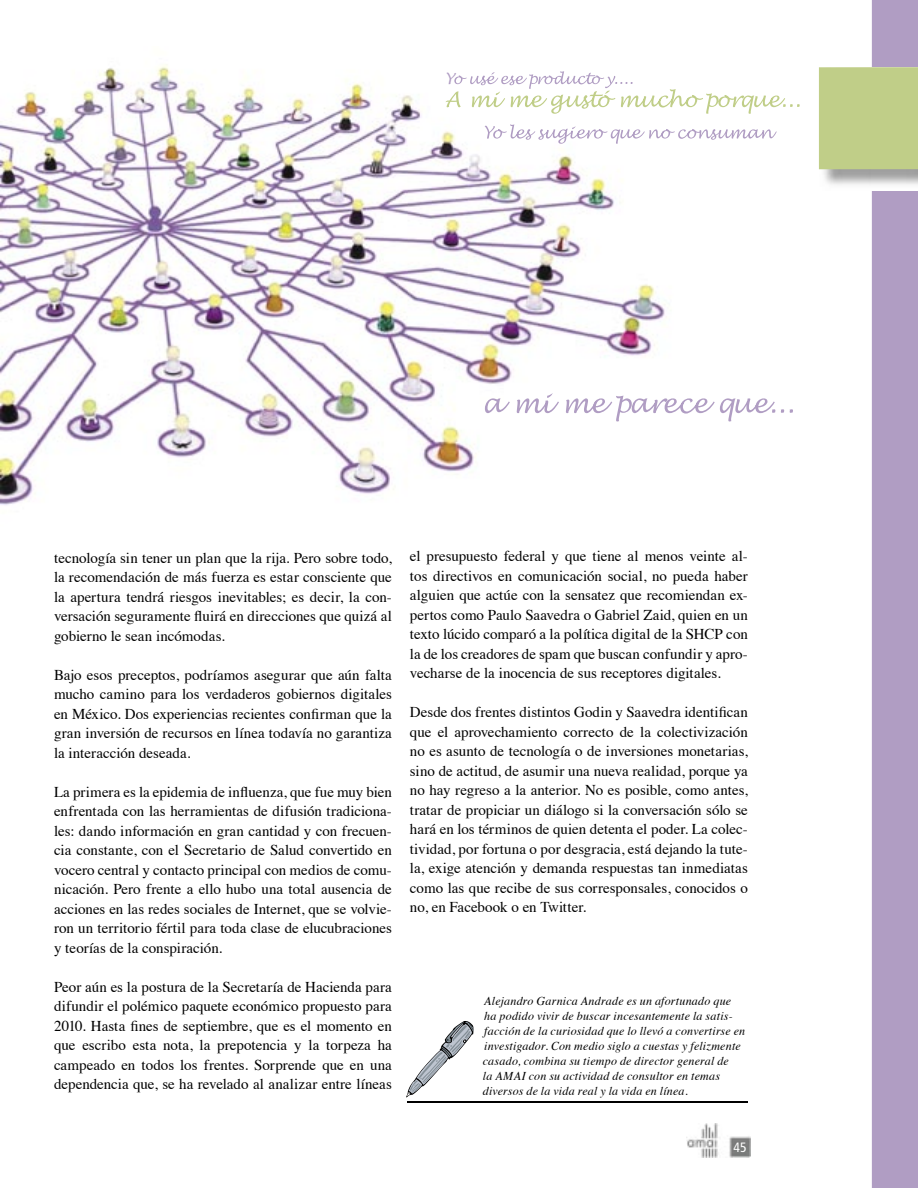
<style>
.page{position:relative;width:918px;height:1188px;background:#fff}
.page>*{position:absolute;margin:0;border:0;box-sizing:border-box;transform-origin:0 0}
.t1{font:15px/19.5px "Times";color:#000;text-align:justify}
.t2{font:italic 15px "Lucida Handwriting";color:#b09dc3}
.t3{font:condensed 13.5px "Frutiger";color:#fff}
.t4{font:italic 12px/15px "Times";letter-spacing:.015em;color:#000}
</style>
<div class="page">
<img style="left:686px;top:1124px;width:64px;height:33px">
<img style="left:0;top:64px;width:731px;height:441px">
<svg style="left:485px;top:393px;width:308px;height:28px"></svg>
<svg style="left:446px;top:71px;width:354px;height:43px"></svg>
<svg style="left:485px;top:124px;width:292px;height:20px"></svg>
<div style="left:872px;top:0;width:46px;height:1188px;background:#b09dc3"></div>
<svg style="left:406px;top:1021px;width:68px;height:77px"></svg>
<hr style="left:407px;top:1102px;width:341px;height:1px;background:#000">
<img style="left:820px;top:169px;width:52px;height:16px">
<img style="left:872px;top:169px;width:46px;height:21px">
<div style="left:819px;top:67px;width:99px;height:102px;background:#c0ce88"></div>
<p class="t2" style="left:446px;top:70px;width:10px">Y</p>
<p class="t1" style="left:54px;top:546px;width:339px">tecnología sin tener un plan que la rija. Pero sobre todo, la recomendación de más fuerza es estar consciente que la apertura tendrá riesgos inevitables; es decir, la con&shy;versación seguramente fluirá en direcciones que quizá al gobierno le sean incómodas.</p>
<p class="t1" style="left:54px;top:663px;width:339px">Bajo esos preceptos, podríamos asegurar que aún falta mucho camino para los verdaderos gobiernos digitales en México. Dos experiencias recientes confirman que la gran inversión de recursos en línea todavía no garantiza la interacción deseada.</p>
<p class="t1" style="left:54px;top:780px;width:340px">La primera es la epidemia de influenza, que fue muy bien enfrentada con las herramientas de difusión tradiciona&shy;les: dando información en gran cantidad y con frecuen&shy;cia constante, con el Secretario de Salud convertido en vocero central y contacto principal con medios de comu&shy;nicación. Pero frente a ello hubo una total ausencia de acciones en las redes sociales de Internet, que se volvie&shy;ron un territorio fértil para toda clase de elucubraciones y teorías de la conspiración.</p>
<p class="t1" style="left:54px;top:975px;width:339px">Peor aún es la postura de la Secretaría de Hacienda para difundir el polémico paquete económico propuesto para 2010. Hasta fines de septiembre, que es el momento en que escribo esta nota, la prepotencia y la torpeza ha campeado en todos los frentes. Sorprende que en una dependencia que, se ha revelado al analizar entre líneas</p>
<p class="t1" style="left:410px;top:545px;width:339px">el presupuesto federal y que tiene al menos veinte al&shy;tos directivos en comunicación social, no pueda haber alguien que actúe con la sensatez que recomiendan ex&shy;pertos como Paulo Saavedra o Gabriel Zaid, quien en un texto lúcido comparó a la política digital de la SHCP con la de los creadores de spam que buscan confundir y apro&shy;vecharse de la inocencia de sus receptores digitales.</p>
<p class="t1" style="left:410px;top:701px;width:339px">Desde dos frentes distintos Godin y Saavedra identifican que el aprovechamiento correcto de la colectivización no es asunto de tecnología o de inversiones monetarias, sino de actitud, de asumir una nueva realidad, porque ya no hay regreso a la anterior. No es posible, como antes, tratar de propiciar un diálogo si la conversación sólo se hará en los términos de quien detenta el poder. La colec&shy;tividad, por fortuna o por desgracia, está dejando la tute&shy;la, exige atención y demanda respuestas tan inmediatas como las que recibe de sus corresponsales, conocidos o no, en Facebook o en Twitter.</p>
<p class="t4" style="left:483px;top:992px;width:264px">Alejandro Garnica Andrade es un afortunado que<br>ha podido vivir de buscar incesantemente la satis&shy;facción de la curiosidad que lo llevó a convertirse en investigador. Con medio siglo a cuestas y felizmente casado, combina su tiempo de director general de<br>la AMAI con su actividad de consultor en temas diversos de la vida real y la vida en línea.</p>
<p class="t3" style="left:734px;top:1140px;width:15px">45</p>
</div>
